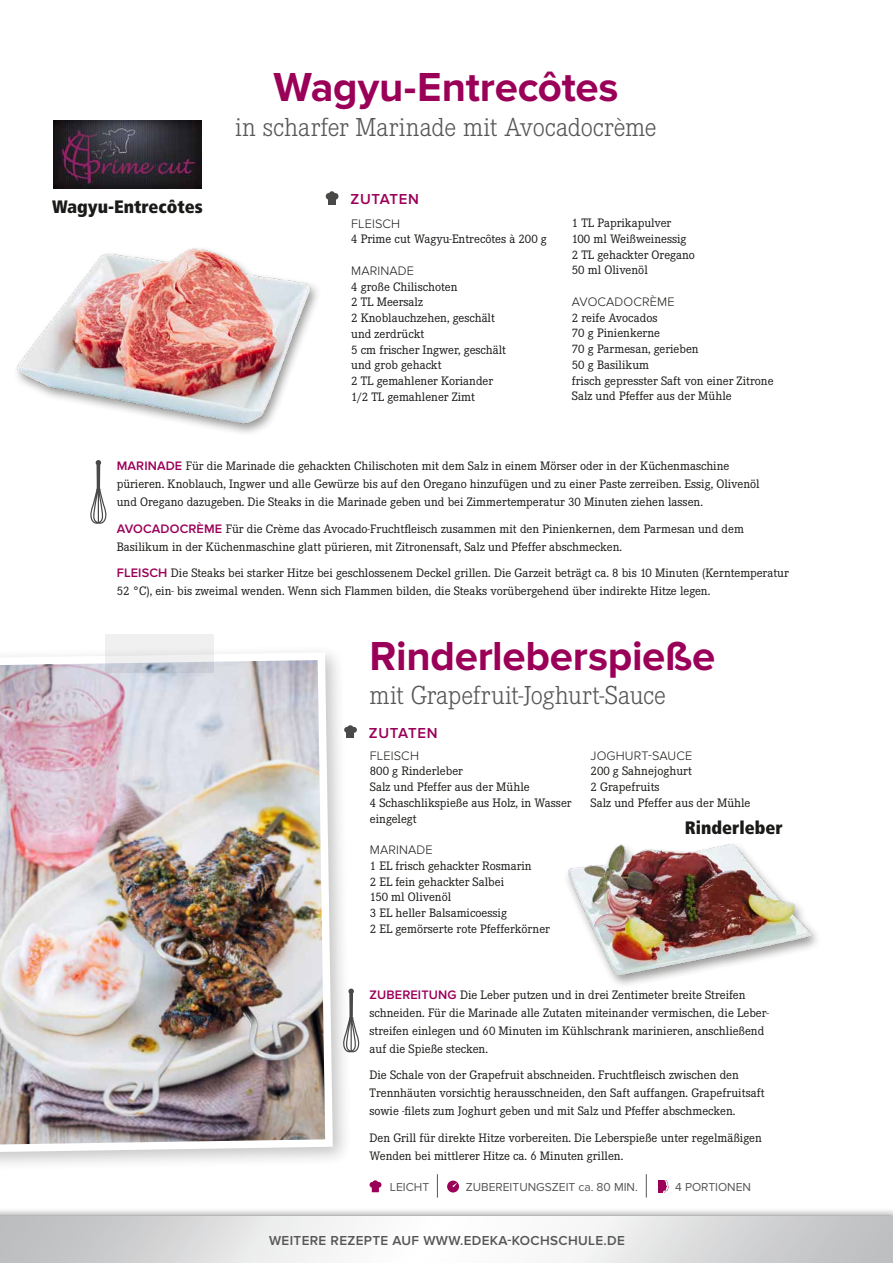
<style>
.page{position:relative;width:893px;height:1263px;background:#fff}
.page>*{position:absolute;margin:0;border:0;box-sizing:border-box;transform-origin:0 0}
.t1{font:700 42px "Proxima Nova";letter-spacing:-.005em;color:#9b0059}
.t2{font:300 27px "Corporate E";letter-spacing:-.005em;color:#565656}
.t3{font:900 condensed 18px "Frutiger";color:#1a1a18}
.t4{font:600 15px "Proxima Nova";letter-spacing:.045em;color:#9b0059}
.t5{font:600 13.5px "Proxima Nova";letter-spacing:.025em;color:#565656}
.t6{font:12.75px/15.8px "Corporate E";color:#1a1a18}
.t7{font:300 12.75px "Proxima Nova";letter-spacing:.01em;color:#1a1a18}
.t8{font:12px "Proxima Nova";color:#565656}
.s1{font-family:"Proxima Nova";font-weight:600;color:#9b0059}
</style>
<div class="page">
<div style="left:0;top:645px;width:353px;height:527px;background:#1a1a18;opacity:.25"></div>
<img style="left:0;top:649px;width:337px;height:507px">
<svg style="left:106px;top:634px;width:108px;height:38px;fill:#f0f0f0"></svg>
<div style="left:347px;top:730px;width:7px;height:7px;background:#494948"></div>
<svg style="left:344px;top:725px;width:13px;height:8px"></svg>
<svg style="left:342px;top:988px;width:18px;height:65px"></svg>
<svg style="left:646px;top:1174px;width:1px;height:23px"></svg>
<svg style="left:437px;top:1174px;width:1px;height:23px"></svg>
<svg style="left:447px;top:1180px;width:12px;height:12px"></svg>
<svg style="left:659px;top:1181px;width:10px;height:12px"></svg>
<svg style="left:370px;top:1180px;width:11px;height:12px"></svg>
<svg style="left:90px;top:460px;width:17px;height:64px"></svg>
<img style="left:54px;top:120px;width:147px;height:68px">
<div style="left:328px;top:196px;width:8px;height:9px;background:#494948"></div>
<div style="left:326px;top:193px;width:6px;height:7px;background:#494948;border-radius:50%"></div>
<div style="left:332px;top:193px;width:6px;height:7px;background:#494948;border-radius:50%"></div>
<div style="left:329px;top:191px;width:6px;height:7px;background:#494948;border-radius:50%"></div>
<img style="left:17px;top:248px;width:301px;height:185px">
<div style="left:563px;top:841px;width:259px;height:148px;background:#1a1a18;opacity:.45"></div>
<img style="left:568px;top:845px;width:242px;height:129px">
<div style="left:0;top:1208px;width:893px;height:55px;background:#1a1a18;opacity:.7"></div>
<svg style="left:0;top:1217px;width:893px;height:46px"></svg>
<h3 class="t3" style="left:52px;top:196px;width:152px">Wagyu-Entrecôtes</h3>
<h1 class="t1" style="left:273px;top:63px;width:347px">Wagyu-Entrecôtes</h1>
<h2 class="t2" style="left:235px;top:112px;width:423px">in scharfer Marinade mit Avocadocrème</h2>
<p class="t4" style="left:350px;top:190px;width:70px">ZUTATEN</p>
<p class="t7" style="left:351px;top:216px;width:51px">FLEISCH</p>
<p class="t6" style="left:351px;top:232px;width:197px">4 Prime cut Wagyu-Entrecôtes à 200 g</p>
<p class="t7" style="left:351px;top:263px;width:64px">MARINADE</p>
<p class="t6" style="left:351px;top:279px;width:157px">4 große Chilischoten<br>2 TL Meersalz<br>2 Knoblauchzehen, geschält und zerdrückt<br>5 cm frischer Ingwer, geschält und grob gehackt<br>2 TL gemahlener Koriander<br>1/2 TL gemahlener Zimt</p>
<p class="t6" style="left:572px;top:215px;width:124px">1 TL Paprikapulver<br>100 ml Weißweinessig<br>2 TL gehackter Oregano<br>50 ml Olivenöl</p>
<p class="t7" style="left:572px;top:294px;width:104px">AVOCADOCRÈME</p>
<p class="t6" style="left:572px;top:310px;width:203px">2 reife Avocados<br>70 g Pinienkerne<br>70 g Parmesan, gerieben<br>50 g Basilikum<br>frisch gepresster Saft von einer Zitrone<br>Salz und Pfeffer aus der Mühle</p>
<p class="t6" style="left:117px;top:457px;width:644px;line-height:18px"><span class="s1">MARINADE</span> Für die Marinade die gehackten Chilischoten mit dem Salz in einem Mörser oder in der Küchenmaschine pürieren. Knoblauch, Ingwer und alle Gewürze bis auf den Oregano hinzufügen und zu einer Paste zerreiben. Essig, Olivenöl und Oregano dazugeben. Die Steaks in die Marinade geben und bei Zimmertemperatur 30 Minuten ziehen lassen.</p>
<p class="t6" style="left:117px;top:520px;width:629px;line-height:18px"><span class="s1">AVOCADOCRÈME</span> Für die Crème das Avocado-Fruchtfleisch zusammen mit den Pinienkernen, dem Parmesan und dem<br>Basilikum in der Küchenmaschine glatt pürieren, mit Zitronensaft, Salz und Pfeffer abschmecken.</p>
<p class="t6" style="left:117px;top:564px;width:674px;line-height:18px"><span class="s1">FLEISCH</span> Die Steaks bei starker Hitze bei geschlossenem Deckel grillen. Die Garzeit beträgt ca. 8 bis 10 Minuten (Kerntemperatur<br>52 °C), ein- bis zweimal wenden. Wenn sich Flammen bilden, die Steaks vorübergehend über indirekte Hitze legen.</p>
<h1 class="t1" style="left:370px;top:632px;width:347px">Rinderleberspieße</h1>
<h2 class="t2" style="left:370px;top:681px;width:298px">mit Grapefruit-Joghurt-Sauce</h2>
<p class="t4" style="left:369px;top:724px;width:70px">ZUTATEN</p>
<p class="t7" style="left:370px;top:748px;width:51px">FLEISCH</p>
<p class="t6" style="left:370px;top:763px;width:203px">800 g Rinderleber<br>Salz und Pfeffer aus der Mühle<br>4 Schaschlikspieße aus Holz, in Wasser eingelegt</p>
<p class="t7" style="left:370px;top:842px;width:64px">MARINADE</p>
<p class="t6" style="left:370px;top:858px;width:182px">1 EL frisch gehackter Rosmarin<br>2 EL fein gehackter Salbei<br>150 ml Olivenöl<br>3 EL heller Balsamicoessig<br>2 EL gemörserte rote Pfefferkörner</p>
<p class="t7" style="left:591px;top:748px;width:103px">JOGHURT-SAUCE</p>
<p class="t6" style="left:591px;top:763px;width:161px">200 g Sahnejoghurt<br>2 Grapefruits<br>Salz und Pfeffer aus der Mühle</p>
<h3 class="t3" style="left:685px;top:817px;width:99px">Rinderleber</h3>
<p class="t6" style="left:370px;top:986px;width:401px;line-height:18px"><span class="s1">ZUBEREITUNG</span> Die Leber putzen und in drei Zentimeter breite Streifen schneiden. Für die Marinade alle Zutaten miteinander vermischen, die Leber&shy;streifen einlegen und 60 Minuten im Kühlschrank marinieren, anschließend auf die Spieße stecken.</p>
<p class="t6" style="left:370px;top:1066px;width:397px;line-height:18px">Die Schale von der Grapefruit abschneiden. Fruchtfleisch zwischen den<br>Trennhäuten vorsichtig herausschneiden, den Saft auffangen. Grapefruitsaft sowie -filets zum Joghurt geben und mit Salz und Pfeffer abschmecken.</p>
<p class="t6" style="left:370px;top:1129px;width:394px;line-height:18px">Den Grill für direkte Hitze vorbereiten. Die Leberspieße unter regelmäßigen<br>Wenden bei mittlerer Hitze ca. 6 Minuten grillen.</p>
<p class="t8" style="left:390px;top:1180px;width:41px">LEICHT</p>
<p class="t8" style="left:466px;top:1180px;width:174px">ZUBEREITUNGSZEIT ca. 80 MIN.</p>
<p class="t8" style="left:675px;top:1180px;width:77px">4 PORTIONEN</p>
<p class="t5" style="left:269px;top:1233px;width:357px">WEITERE REZEPTE AUF WWW.EDEKA-KOCHSCHULE.DE</p>
</div>
